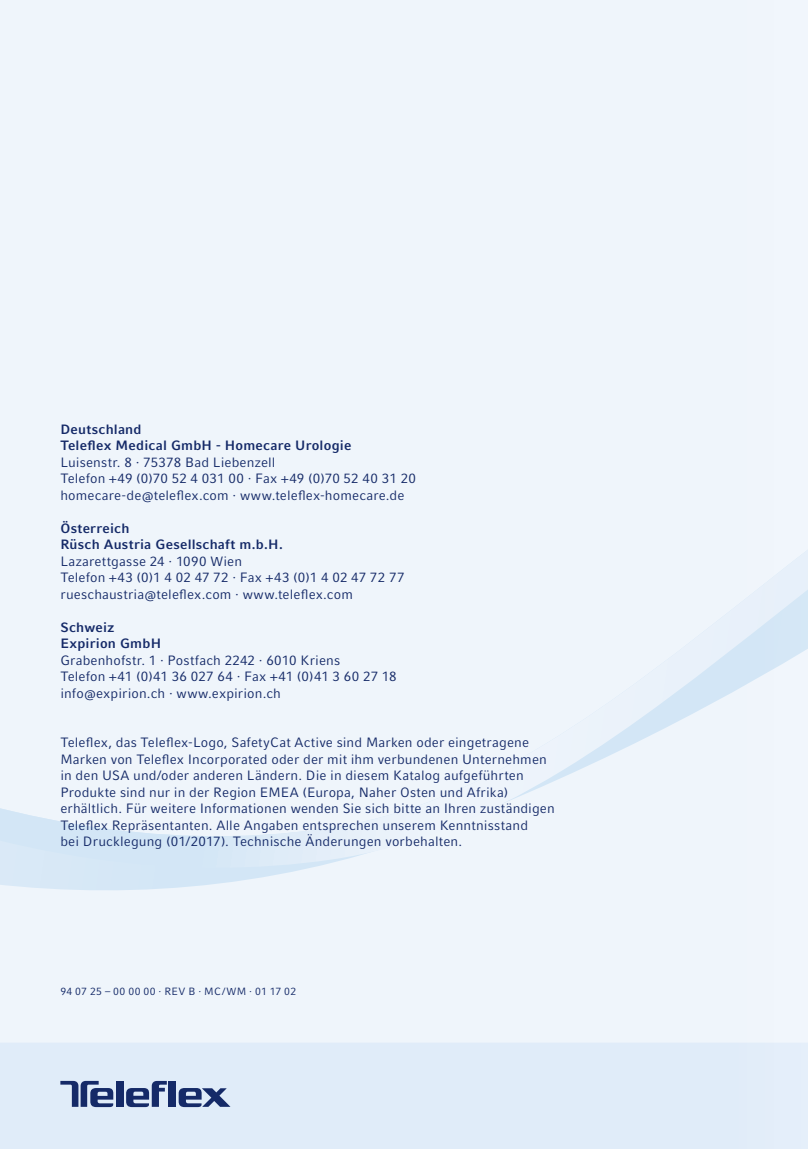
<style>
.page{position:relative;width:808px;height:1149px;background:#fff}
.page>*{position:absolute;margin:0;border:0;box-sizing:border-box;transform-origin:0 0}
.t1{font:13.5px/16.5px "Compatil Fact LT Pro";letter-spacing:.01em;color:#152a68}
.t2{font:700 13.5px/16.5px "Compatil Fact LT Pro";letter-spacing:.015em;color:#152a68}
.t3{font:10.5px "Compatil Fact LT Pro";letter-spacing:.025em;color:#152a68}
</style>
<div class="page">
<div style="left:0;top:0;width:808px;height:1148px;background:#e0ecf9"></div>
<div style="left:0;top:0;width:808px;height:1042px;background:#eff5fb"></div>
<div style="left:169px;top:1080px;width:7px;height:26px;background:#152a68"></div>
<svg style="left:126px;top:1080px;width:41px;height:26px"></svg>
<div style="left:116px;top:1080px;width:7px;height:26px;background:#152a68"></div>
<svg style="left:179px;top:1088px;width:51px;height:18px"></svg>
<svg style="left:60px;top:1080px;width:53px;height:26px"></svg>
<p class="t2" style="left:60px;top:420px;width:292px">Deutschland<br>Teleflex Medical GmbH - Homecare Urologie</p>
<p class="t1" style="left:60px;top:453px;width:357px">Luisenstr. 8 · 75378 Bad Liebenzell<br>Telefon +49 (0)70 52 4 031 00 · Fax +49 (0)70 52 40 31 20 homecare-de@teleflex.com · www.teleflex-homecare.de</p>
<p class="t2" style="left:60px;top:519px;width:224px">Österreich<br>Rüsch Austria Gesellschaft m.b.H.</p>
<p class="t1" style="left:60px;top:552px;width:346px">Lazarettgasse 24 · 1090 Wien<br>Telefon +43 (0)1 4 02 47 72 · Fax +43 (0)1 4 02 47 72 77 rueschaustria@teleflex.com · www.teleflex.com</p>
<p class="t2" style="left:60px;top:618px;width:102px">Schweiz<br>Expirion GmbH</p>
<p class="t1" style="left:60px;top:651px;width:338px">Grabenhofstr. 1 · Postfach 2242 · 6010 Kriens<br>Telefon +41 (0)41 36 027 64 · Fax +41 (0)41 3 60 27 18 info@expirion.ch · www.expirion.ch</p>
<p class="t1" style="left:60px;top:734px;width:496px">Teleflex, das Teleflex-Logo, SafetyCat Active sind Marken oder eingetragene Marken von Teleflex Incorporated oder der mit ihm verbundenen Unternehmen in den USA und/oder anderen Ländern. Die in diesem Katalog aufgeführten Produkte sind nur in der Region EMEA (Europa, Naher Osten und Afrika) erhältlich. Für weitere Informationen wenden Sie sich bitte an Ihren zuständigen Teleflex Repräsentanten. Alle Angaben entsprechen unserem Kenntnisstand<br>bei Drucklegung (01/2017). Technische Änderungen vorbehalten.</p>
<p class="t3" style="left:60px;top:985px;width:237px">94 07 25 – 00 00 00 · REV B · MC/WM · 01 17 02</p>
</div>
